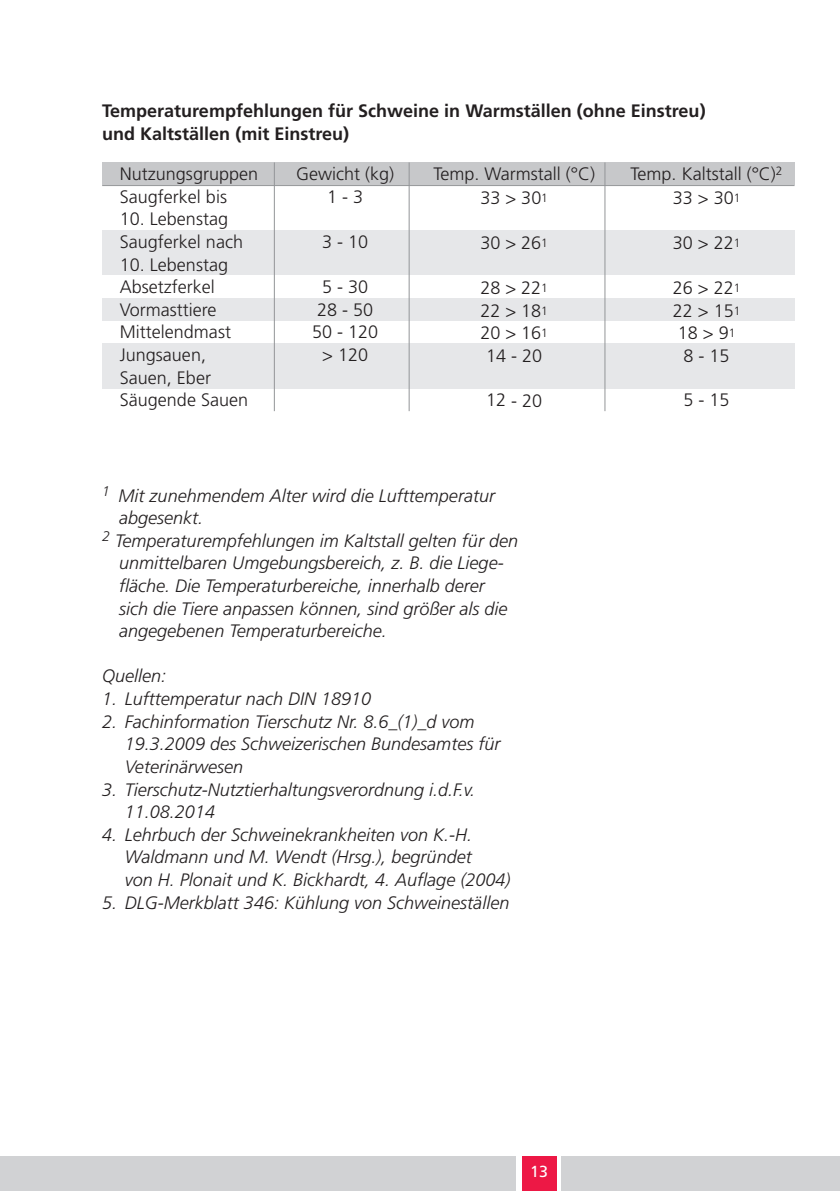
<style>
.page{position:relative;width:840px;height:1191px;background:#fff}
.page>*{position:absolute;margin:0;border:0;box-sizing:border-box;transform-origin:0 0}
.t1{font:italic 300 18px/22.6px "Frutiger";color:#231f20}
.t2{font:300 18px/22.6px "Frutiger";color:#231f20;text-align:center}
.t3{font:700 18px/22.6px "Frutiger";color:#231f20}
.t4{font:16px "Frutiger";color:#fff}
.s1{font-size:12px}
</style>
<div class="page">
<div style="left:522px;top:1157px;width:34px;height:34px;background:#ed1845"></div>
<div style="left:561px;top:1157px;width:278px;height:34px;background:#d1d2d4"></div>
<div style="left:0;top:1157px;width:516px;height:34px;background:#d1d2d4"></div>
<div style="left:102px;top:230px;width:692px;height:45px;background:#e6e7e9"></div>
<div style="left:102px;top:298px;width:692px;height:23px;background:#e6e7e9"></div>
<div style="left:102px;top:343px;width:692px;height:45px;background:#e6e7e9"></div>
<div style="left:102px;top:162px;width:692px;height:23px;background:#c7c8ca"></div>
<hr style="left:102px;top:185px;width:692px;height:1px;background:#939598">
<hr style="left:274px;top:162px;width:1px;height:249px;background:#939598">
<hr style="left:408px;top:162px;width:1px;height:249px;background:#939598">
<hr style="left:604px;top:162px;width:1px;height:249px;background:#939598">
<p class="t3" style="left:102px;top:99px;width:604px">Temperaturempfehlungen für Schweine in Warmställen (ohne Einstreu) und Kaltställen (mit Einstreu)</p>
<p class="t2" style="left:120px;top:162px;width:140px;text-align:left">Nutzungsgruppen<br>Saugferkel bis</p>
<p class="t2" style="left:120px;top:208px;width:125px;text-align:left">10. Lebenstag<br>Saugferkel nach</p>
<p class="t2" style="left:120px;top:253px;width:130px;text-align:left">10. Lebenstag<br>Absetzferkel<br>Vormasttiere<br>Mittelendmast<br>Jungsauen,<br>Sauen, Eber<br>Säugende Sauen</p>
<p class="t2" style="left:296px;top:163px;width:100px">Gewicht (kg)<br>1 - 3</p>
<p class="t2" style="left:322px;top:230px;width:48px">3 - 10</p>
<p class="t2" style="left:312px;top:276px;width:68px">5 - 30<br>28 - 50<br>50 - 120 &gt; 120</p>
<p class="t2" style="left:433px;top:162px;width:163px;line-height:23.6px">Temp. Warmstall (°C)<br>33 &gt; 30<span class="s1">1</span></p>
<p class="t2" style="left:480px;top:231px;width:69px">30 &gt; 26<span class="s1">1</span></p>
<p class="t2" style="left:480px;top:276px;width:69px">28 &gt; 22<span class="s1">1<br></span>22 &gt; 18<span class="s1">1<br></span>20 &gt; 16<span class="s1">1<br></span>14 - 20</p>
<p class="t2" style="left:486px;top:389px;width:58px">12 - 20</p>
<p class="t1" style="left:102px;top:484px;width:394px"><sup>1</sup> Mit zunehmendem Alter wird die Lufttemperatur</p>
<p class="t1" style="left:119px;top:506px;width:86px">abgesenkt.</p>
<p class="t1" style="left:102px;top:529px;width:417px"><sup>2</sup> Temperaturempfehlungen im Kaltstall gelten für den</p>
<p class="t1" style="left:119px;top:552px;width:386px">unmittelbaren Umgebungsbereich, z. B. die Liege-</p>
<p class="t1" style="left:119px;top:574px;width:367px">fläche. Die Temperaturbereiche, innerhalb derer</p>
<p class="t1" style="left:119px;top:597px;width:390px">sich die Tiere anpassen können, sind größer als die</p>
<p class="t1" style="left:119px;top:619px;width:269px">angegebenen Temperaturbereiche.</p>
<p class="t1" style="left:102px;top:665px;width:66px">Quellen:</p>
<p class="t1" style="left:102px;top:687px;width:270px">1. Lufttemperatur nach DIN 18910</p>
<p class="t1" style="left:125px;top:710px;width:377px;text-indent:-23px">2. Fachinformation Tierschutz Nr. 8.6_(1)_d vom<br>19.3.2009 des Schweizerischen Bundesamtes für<br>Veterinärwesen</p>
<p class="t1" style="left:125px;top:778px;width:351px;text-indent:-23px">3. Tierschutz-Nutztierhaltungsverordnung i.d.F.v.<br>11.08.2014</p>
<p class="t1" style="left:125px;top:823px;width:387px;text-indent:-23px">4. Lehrbuch der Schweinekrankheiten von K.-H.<br>Waldmann und M. Wendt (Hrsg.), begründet<br>von H. Plonait und K. Bickhardt, 4. Auflage (2004)</p>
<p class="t1" style="left:102px;top:891px;width:408px">5. DLG-Merkblatt 346: Kühlung von Schweineställen</p>
<p class="t2" style="left:630px;top:162px;width:153px;line-height:23.6px">Temp. Kaltstall (°C)<sup>2<br></sup>33 &gt; 30<span class="s1">1</span></p>
<p class="t2" style="left:672px;top:231px;width:69px">30 &gt; 22<span class="s1">1</span></p>
<p class="t2" style="left:672px;top:276px;width:69px">26 &gt; 22<span class="s1">1<br></span>22 &gt; 15<span class="s1">1<br></span>18 &gt; 9<span class="s1">1<br></span>8 - 15</p>
<p class="t2" style="left:683px;top:388px;width:48px">5 - 15</p>
<p class="t4" style="left:530px;top:1161px;width:19px">13</p>
</div>
